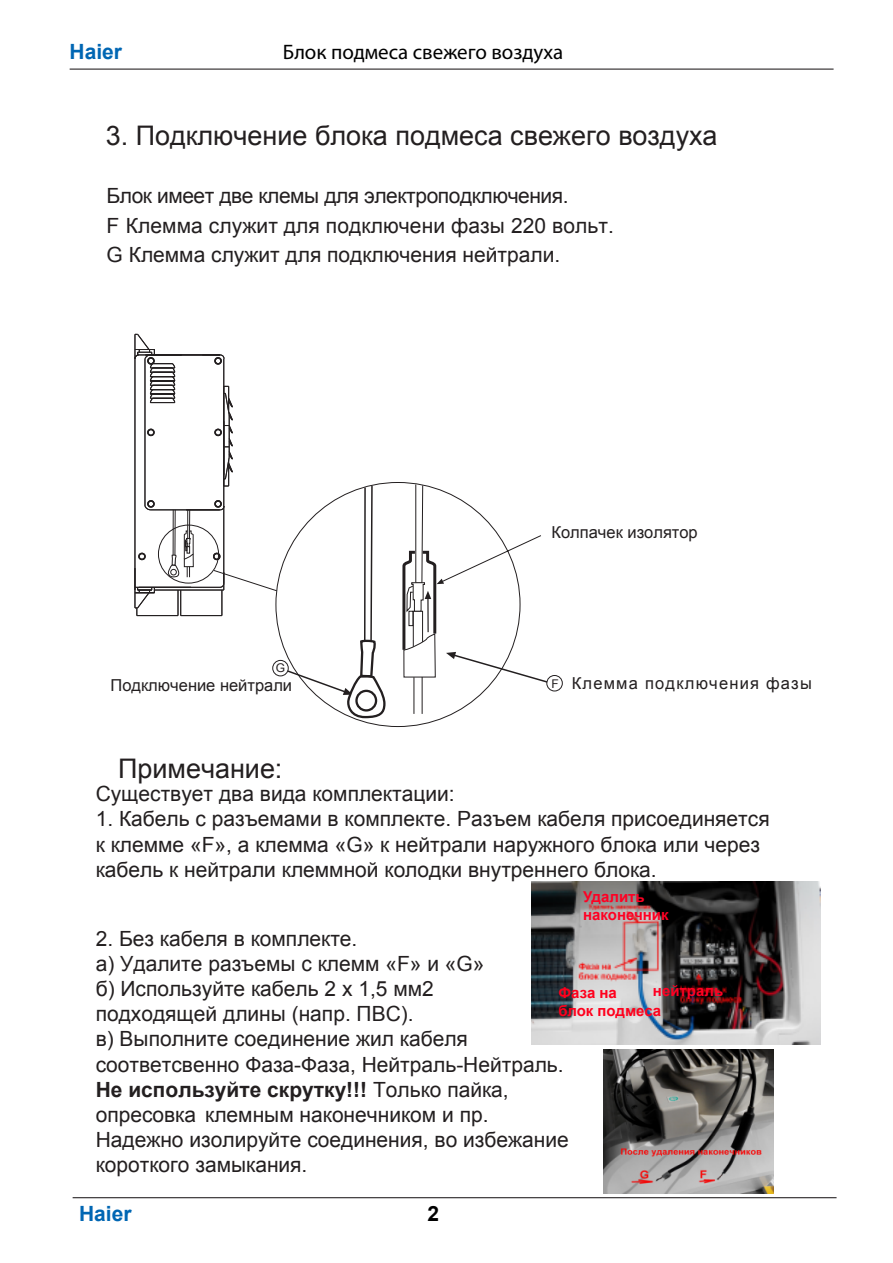
<style>
.page{position:relative;width:893px;height:1263px;background:#fff}
.page>*{position:absolute;margin:0;border:0;box-sizing:border-box;transform-origin:0 0}
.t1{font:27px "Arial";color:#231f20}
.t2{font:21px/25.2px "Arial";color:#231f20}
.t3{font:21px "Myriad Pro";color:#000}
.t4{font:700 21px "Arial";color:#0066b3}
.t5{font:700 21px "Arial";color:#000}
.t6{font:16.5px "Arial";color:#231f20}
.t7{font:16.5px "Arial";letter-spacing:.075em;color:#231f20}
.t8{font:700 15px/18px "Arial";color:#ff0023}
.t9{font:700 15px/18px "Arial";color:#ff001c}
.t10{font:12px "Arial";color:#231f20}
.s1{font-weight:700}
</style>
<div class="page">
<hr style="left:70px;top:69px;width:763px;height:1px;background:#231f20">
<hr style="left:73px;top:1197px;width:763px;height:1px;background:#231f20">
<svg style="left:134px;top:333px;width:429px;height:386px"></svg>
<img style="left:531px;top:881px;width:290px;height:163px">
<img style="left:604px;top:1049px;width:169px;height:144px">
<p class="t4" style="left:70px;top:38px;width:54px">Haier</p>
<p class="t3" style="left:283px;top:39px;width:282px">Блок подмеса свежего воздуха</p>
<p class="t1" style="left:106px;top:118px;width:613px">3. Подключение блока подмеса свежего воздуха</p>
<p class="t2" style="left:107px;top:181px;width:509px;line-height:29.7px">Блок имеет две клемы для электроподключения.<br>F Клемма служит для подключени фазы 220 вольт.<br>G Клемма служит для подключения нейтрали.</p>
<p class="t6" style="left:551px;top:522px;width:148px">Колпачек изолятор</p>
<p class="t10" style="left:276px;top:660px;width:11px">G</p>
<p class="t6" style="left:110px;top:675px;width:183px">Подключение нейтрали</p>
<p class="t7" style="left:572px;top:672px;width:242px">Клемма подключения фазы</p>
<p class="t10" style="left:551px;top:676px;width:9px">F</p>
<p class="t1" style="left:118px;top:751px;width:166px">Примечание:</p>
<p class="t2" style="left:96px;top:782px;width:360px">Существует два вида комплектации:</p>
<p class="t2" style="left:96px;top:807px;width:675px">1. Кабель с разъемами в комплекте. Разъем кабеля присоединяется к клемме «F», а клемма «G» к нейтрали наружного блока или через кабель к нейтрали клеммной колодки внутреннего блока.</p>
<p class="t8" style="left:583px;top:889px;width:87px">Удалить наконечник</p>
<p class="t2" style="left:96px;top:926px;width:475px">2. Без кабеля в комплекте.<br>а) Удалите разъемы с клемм «F» и «G»<br>б) Используйте кабель 2 х 1,5 мм2<br>подходящей длины (напр. ПВС).<br>в) Выполните соединение жил кабеля соответсвенно Фаза-Фаза, Нейтраль-Нейтраль.<br><span class="s1">Не используйте скрутку!!!</span> Только пайка, опресовка клемным наконечником и пр.<br>Надежно изолируйте соединения, во избежание короткого замыкания.</p>
<p class="t8" style="left:653px;top:982px;width:72px">нейтраль</p>
<p class="t9" style="left:558px;top:984px;width:104px">Фаза на<br>блок подмеса</p>
<p class="t4" style="left:79px;top:1199px;width:54px">Haier</p>
<p class="t5" style="left:428px;top:1199px;width:13px">2</p>
</div>
